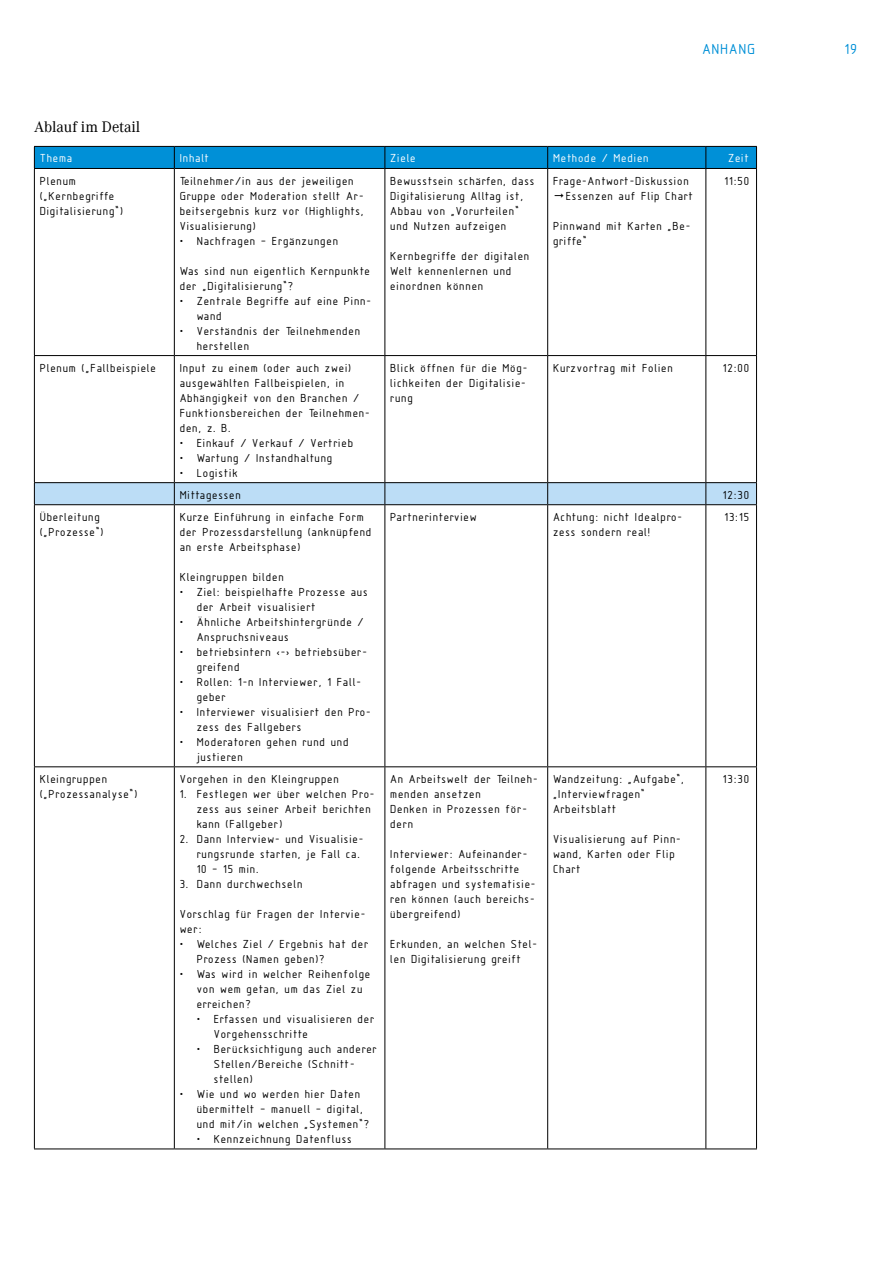
<style>
.page{position:relative;width:893px;height:1263px;background:#fff}
.page>*{position:absolute;margin:0;border:0;box-sizing:border-box;transform-origin:0 0}
.t1{font:15px "Corporate ABQ";color:#000}
.t2{font:15px "Isonorm 3098 LW20";color:#0090d7}
.t3{font:12px/15px "Isonorm 3098 LW20";color:#000}
.t4{font:12px "Isonorm 3098 LW20";color:#fff}
</style>
<div class="page">
<div style="left:34px;top:146px;width:723px;height:22px;background:#0090d7"></div>
<hr style="left:34px;top:168px;width:140px;height:1px;background:#000">
<hr style="left:34px;top:169px;width:1px;height:186px;background:#000">
<hr style="left:174px;top:168px;width:211px;height:1px;background:#000">
<hr style="left:174px;top:169px;width:1px;height:186px;background:#000">
<hr style="left:385px;top:168px;width:163px;height:1px;background:#000">
<hr style="left:384px;top:169px;width:1px;height:186px;background:#000">
<hr style="left:548px;top:168px;width:158px;height:1px;background:#000">
<hr style="left:547px;top:169px;width:1px;height:186px;background:#000">
<hr style="left:706px;top:168px;width:51px;height:1px;background:#000">
<hr style="left:705px;top:169px;width:1px;height:186px;background:#000">
<hr style="left:756px;top:169px;width:1px;height:186px;background:#000">
<hr style="left:34px;top:355px;width:140px;height:1px;background:#000">
<hr style="left:34px;top:356px;width:1px;height:126px;background:#000">
<hr style="left:174px;top:355px;width:211px;height:1px;background:#000">
<hr style="left:174px;top:356px;width:1px;height:126px;background:#000">
<hr style="left:385px;top:355px;width:163px;height:1px;background:#000">
<hr style="left:384px;top:356px;width:1px;height:126px;background:#000">
<hr style="left:548px;top:355px;width:158px;height:1px;background:#000">
<hr style="left:547px;top:356px;width:1px;height:126px;background:#000">
<hr style="left:706px;top:355px;width:51px;height:1px;background:#000">
<hr style="left:705px;top:356px;width:1px;height:126px;background:#000">
<hr style="left:756px;top:356px;width:1px;height:126px;background:#000">
<hr style="left:34px;top:482px;width:140px;height:1px;background:#000">
<hr style="left:174px;top:482px;width:211px;height:1px;background:#000">
<hr style="left:385px;top:482px;width:163px;height:1px;background:#000">
<hr style="left:548px;top:482px;width:158px;height:1px;background:#000">
<hr style="left:706px;top:482px;width:51px;height:1px;background:#000">
<div style="left:34px;top:483px;width:723px;height:21px;background:#bcddf6"></div>
<hr style="left:34px;top:504px;width:140px;height:1px;background:#000">
<hr style="left:34px;top:505px;width:1px;height:261px;background:#000">
<hr style="left:174px;top:504px;width:211px;height:1px;background:#000">
<hr style="left:174px;top:505px;width:1px;height:261px;background:#000">
<hr style="left:385px;top:504px;width:163px;height:1px;background:#000">
<hr style="left:384px;top:505px;width:1px;height:261px;background:#000">
<hr style="left:548px;top:504px;width:158px;height:1px;background:#000">
<hr style="left:547px;top:505px;width:1px;height:261px;background:#000">
<hr style="left:706px;top:504px;width:51px;height:1px;background:#000">
<hr style="left:705px;top:505px;width:1px;height:261px;background:#000">
<hr style="left:756px;top:505px;width:1px;height:261px;background:#000">
<hr style="left:34px;top:766px;width:140px;height:1px;background:#000">
<hr style="left:34px;top:767px;width:1px;height:381px;background:#000">
<hr style="left:174px;top:766px;width:211px;height:1px;background:#000">
<hr style="left:174px;top:767px;width:1px;height:381px;background:#000">
<hr style="left:385px;top:766px;width:163px;height:1px;background:#000">
<hr style="left:384px;top:767px;width:1px;height:381px;background:#000">
<hr style="left:548px;top:766px;width:158px;height:1px;background:#000">
<hr style="left:547px;top:767px;width:1px;height:381px;background:#000">
<hr style="left:706px;top:766px;width:51px;height:1px;background:#000">
<hr style="left:705px;top:767px;width:1px;height:381px;background:#000">
<hr style="left:756px;top:767px;width:1px;height:381px;background:#000">
<hr style="left:34px;top:1148px;width:140px;height:1px;background:#000">
<hr style="left:174px;top:1148px;width:211px;height:1px;background:#000">
<hr style="left:385px;top:1148px;width:163px;height:1px;background:#000">
<hr style="left:548px;top:1148px;width:158px;height:1px;background:#000">
<hr style="left:706px;top:1148px;width:51px;height:1px;background:#000">
<p class="t2" style="left:703px;top:41px;width:55px">ANHANG</p>
<p class="t2" style="left:845px;top:41px;width:15px">19</p>
<p class="t1" style="left:34px;top:118px;width:108px">Ablauf im Detail</p>
<p class="t4" style="left:40px;top:152px;width:35px">Thema</p>
<p class="t4" style="left:180px;top:152px;width:32px">Inhalt</p>
<p class="t4" style="left:391px;top:152px;width:28px">Ziele</p>
<p class="t4" style="left:554px;top:152px;width:98px">Methode / Medien</p>
<p class="t4" style="left:729px;top:152px;width:23px">Zeit</p>
<p class="t3" style="left:40px;top:173px;width:86px">Plenum („Kernbegriffe<br>Digitalisierung“)</p>
<p class="t3" style="left:180px;top:173px;width:187px">Teilnehmer/in aus der jeweiligen<br>Gruppe oder Moderation stellt Ar&shy;beitsergebnis kurz vor (Highlights,<br>Visualisierung)</p>
<p class="t3" style="left:180px;top:233px;width:161px">• Nachfragen – Ergänzungen</p>
<p class="t3" style="left:180px;top:263px;width:193px">Was sind nun eigentlich Kernpunkte der „Digitalisierung“?</p>
<p class="t3" style="left:197px;top:293px;width:177px;text-indent:-17px">• Zentrale Begriffe auf eine Pinn&shy;wand</p>
<p class="t3" style="left:197px;top:323px;width:166px;text-indent:-17px">• Verständnis der Teilnehmenden herstellen</p>
<p class="t3" style="left:391px;top:173px;width:147px">Bewusstsein schärfen, dass<br>Digitalisierung Alltag ist,<br>Abbau von „Vorurteilen“ und Nutzen aufzeigen</p>
<p class="t3" style="left:391px;top:248px;width:141px">Kernbegriffe der digitalen<br>Welt kennenlernen und einordnen können</p>
<p class="t3" style="left:566px;top:173px;width:130px;text-indent:-13px">Frage-Antwort-Diskussion<br>Essenzen auf Flip chart</p>
<p class="t3" style="left:554px;top:218px;width:140px">Pinnwand mit Karten „Be&shy;griffe“</p>
<p class="t3" style="left:725px;top:173px;width:27px">11:50</p>
<p class="t3" style="left:40px;top:360px;width:118px">Plenum („Fallbeispiele</p>
<p class="t3" style="left:180px;top:360px;width:192px">Input zu einem (oder auch zwei) ausgewählten Fallbeispielen, in<br>Abhängigkeit von den Branchen /<br>Funktionsbereichen der Teilnehmen&shy;den, z. B.</p>
<p class="t3" style="left:180px;top:435px;width:176px">• Einkauf / Verkauf / Vertrieb</p>
<p class="t3" style="left:180px;top:450px;width:155px">• Wartung / Instandhaltung</p>
<p class="t3" style="left:180px;top:465px;width:60px">• logistik</p>
<p class="t3" style="left:391px;top:360px;width:139px">Blick öffnen für die Mög&shy;lichkeiten der Digitalisie&shy;rung</p>
<p class="t3" style="left:554px;top:360px;width:122px">Kurzvortrag mit Folien</p>
<p class="t3" style="left:723px;top:360px;width:29px">12:00</p>
<p class="t3" style="left:180px;top:487px;width:64px">Mittagessen</p>
<p class="t3" style="left:723px;top:487px;width:29px">12:30</p>
<p class="t3" style="left:40px;top:509px;width:66px">überleitung („Prozesse“)</p>
<p class="t3" style="left:180px;top:509px;width:194px">Kurze Einführung in einfache Form der Prozessdarstellung (anknüpfend an erste Arbeitsphase)</p>
<p class="t3" style="left:180px;top:569px;width:106px">Kleingruppen bilden</p>
<p class="t3" style="left:197px;top:584px;width:173px;text-indent:-17px">• Ziel: beispielhafte Prozesse aus der Arbeit visualisiert</p>
<p class="t3" style="left:197px;top:614px;width:169px;text-indent:-17px">• ähnliche Arbeitshintergründe /<br>Anspruchsniveaus</p>
<p class="t3" style="left:197px;top:644px;width:173px;text-indent:-17px">• betriebsintern &lt;-&gt; betriebsüber&shy;greifend</p>
<p class="t3" style="left:197px;top:674px;width:167px;text-indent:-17px">• Rollen: 1-n Interviewer, 1 Fall&shy;geber</p>
<p class="t3" style="left:197px;top:704px;width:176px;text-indent:-17px">• Interviewer visualisiert den Pro&shy;zess des Fallgebers</p>
<p class="t3" style="left:197px;top:734px;width:154px;text-indent:-17px">• Moderatoren gehen rund und justieren</p>
<p class="t3" style="left:40px;top:771px;width:100px">Kleingruppen („Prozessanalyse“)</p>
<p class="t3" style="left:180px;top:771px;width:162px">Vorgehen in den Kleingruppen</p>
<p class="t3" style="left:197px;top:786px;width:180px;text-indent:-17px">1. Festlegen wer über welchen Pro&shy;zess aus seiner Arbeit berichten kann (Fallgeber)</p>
<p class="t3" style="left:197px;top:831px;width:169px;text-indent:-17px">2. Dann Interview- und Visualisie&shy;rungsrunde starten, je Fall ca.<br>10 – 15 min.</p>
<p class="t3" style="left:180px;top:876px;width:125px">3. Dann durchwechseln</p>
<p class="t3" style="left:180px;top:906px;width:188px">Vorschlag für Fragen der Intervie&shy;wer:</p>
<p class="t3" style="left:197px;top:936px;width:174px;text-indent:-17px">• Welches Ziel / Ergebnis hat der<br>Prozess (Namen geben)?</p>
<p class="t3" style="left:197px;top:966px;width:176px;text-indent:-17px">• Was wird in welcher Reihenfolge von wem getan, um das Ziel zu erreichen?</p>
<p class="t3" style="left:214px;top:1011px;width:163px;text-indent:-17px">• Erfassen und visualisieren der<br>Vorgehensschritte</p>
<p class="t3" style="left:214px;top:1041px;width:166px;text-indent:-17px">• Berücksichtigung auch anderer<br>Stellen/Bereiche (Schnitt&shy;stellen)</p>
<p class="t3" style="left:197px;top:1086px;width:175px;text-indent:-17px">• Wie und wo werden hier Daten übermittelt – manuell – digital, und mit/in welchen „Systemen“?</p>
<p class="t3" style="left:197px;top:1131px;width:157px">• Kennzeichnung Datenfluss</p>
<p class="t3" style="left:391px;top:509px;width:89px">Partnerinterview</p>
<p class="t3" style="left:554px;top:509px;width:131px">Achtung: nicht Idealpro&shy;zess sondern real!</p>
<p class="t3" style="left:725px;top:509px;width:27px">13:15</p>
<p class="t3" style="left:391px;top:771px;width:150px">An Arbeitswelt der Teilneh&shy;menden ansetzen<br>Denken in Prozessen för&shy;dern</p>
<p class="t3" style="left:391px;top:846px;width:148px">Interviewer: Aufeinander&shy;folgende Arbeitsschritte abfragen und systematisie&shy;ren können (auch bereichs&shy;übergreifend)</p>
<p class="t3" style="left:391px;top:936px;width:149px">Erkunden, an welchen Stel&shy;len Digitalisierung greift</p>
<p class="t3" style="left:554px;top:771px;width:134px">Wandzeitung: „Aufgabe“, „Interviewfragen“<br>Arbeitsblatt</p>
<p class="t3" style="left:554px;top:831px;width:130px">Visualisierung auf Pinn&shy;wand, Karten oder Flip chart</p>
<p class="t3" style="left:723px;top:771px;width:29px">13:30</p>
</div>
